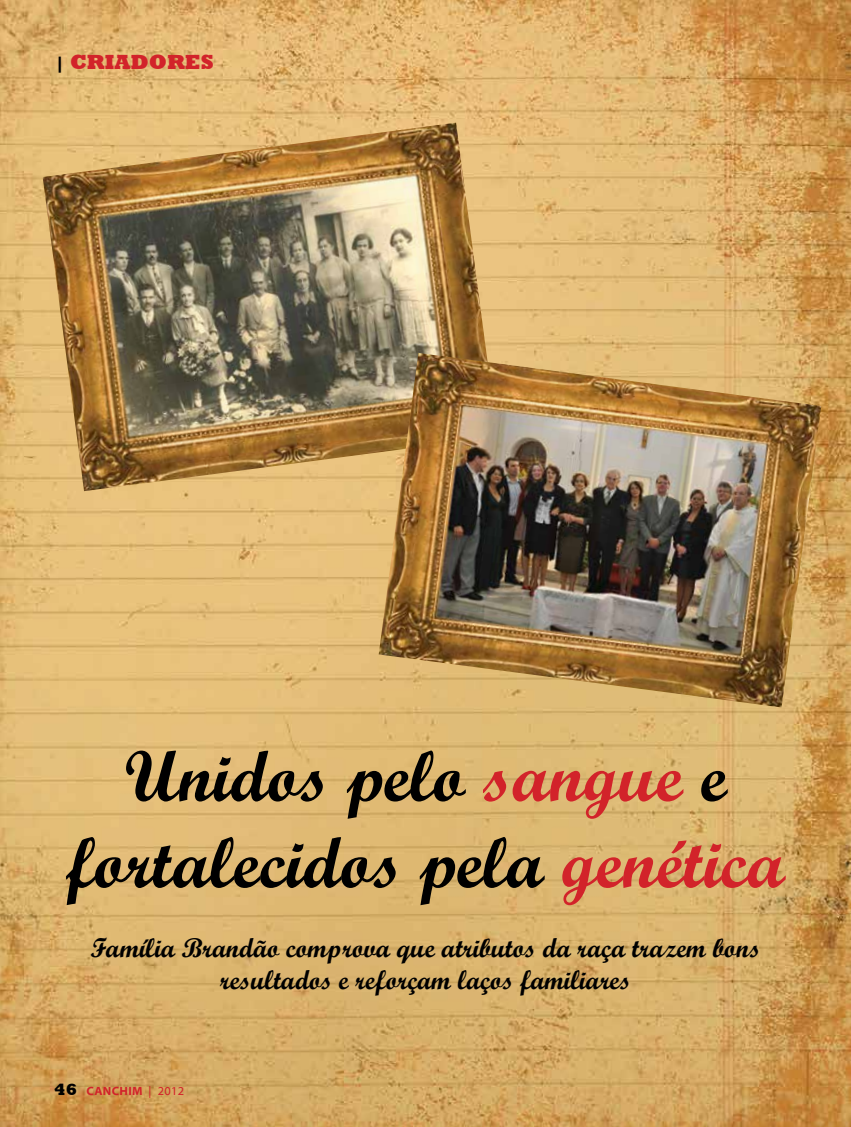
<style>
.page{position:relative;width:851px;height:1127px;background:#fff}
.page>*{position:absolute;margin:0;border:0;box-sizing:border-box;transform-origin:0 0}
.t1{font:72px/86.4px "Script MT Bold";color:#000;text-align:center}
.t2{font:27px/32.4px "Script MT Bold";color:#000;text-align:center}
.t3{font:800 21px "Rockwell";color:#d2232a}
.t4{font:700 12px "Myriad Web Pro";letter-spacing:.025em;color:#d2232a}
.s1{font-size:18px;color:#000}
.s2{color:#d2232a}
.s3{font-family:"Rockwell";font-weight:800;font-size:16.5px;color:#000}
.s4{font-weight:400}
</style>
<div class="page">
<img style="left:0;top:0;width:850px;height:1127px">
<img style="left:43px;top:123px;width:454px;height:368px">
<img style="left:378px;top:353px;width:443px;height:354px">
<p class="t3" style="left:54px;top:49px;width:161px"><span class="s1">|</span> CRIADORES</p>
<h1 class="t1" style="left:66px;top:732px;width:720px">Unidos pelo <span class="s2">sangue</span> e fortalecidos pela <span class="s2">genética</span></h1>
<p class="t2" style="left:91px;top:931px;width:671px">Família Brandão comprova que atributos da raça trazem bons resultados e reforçam laços familiares</p>
<p class="t4" style="left:54px;top:1084px;width:131px"><span class="s3">46</span> CANCHIM <span class="s4">| 2012</span></p>
</div>
